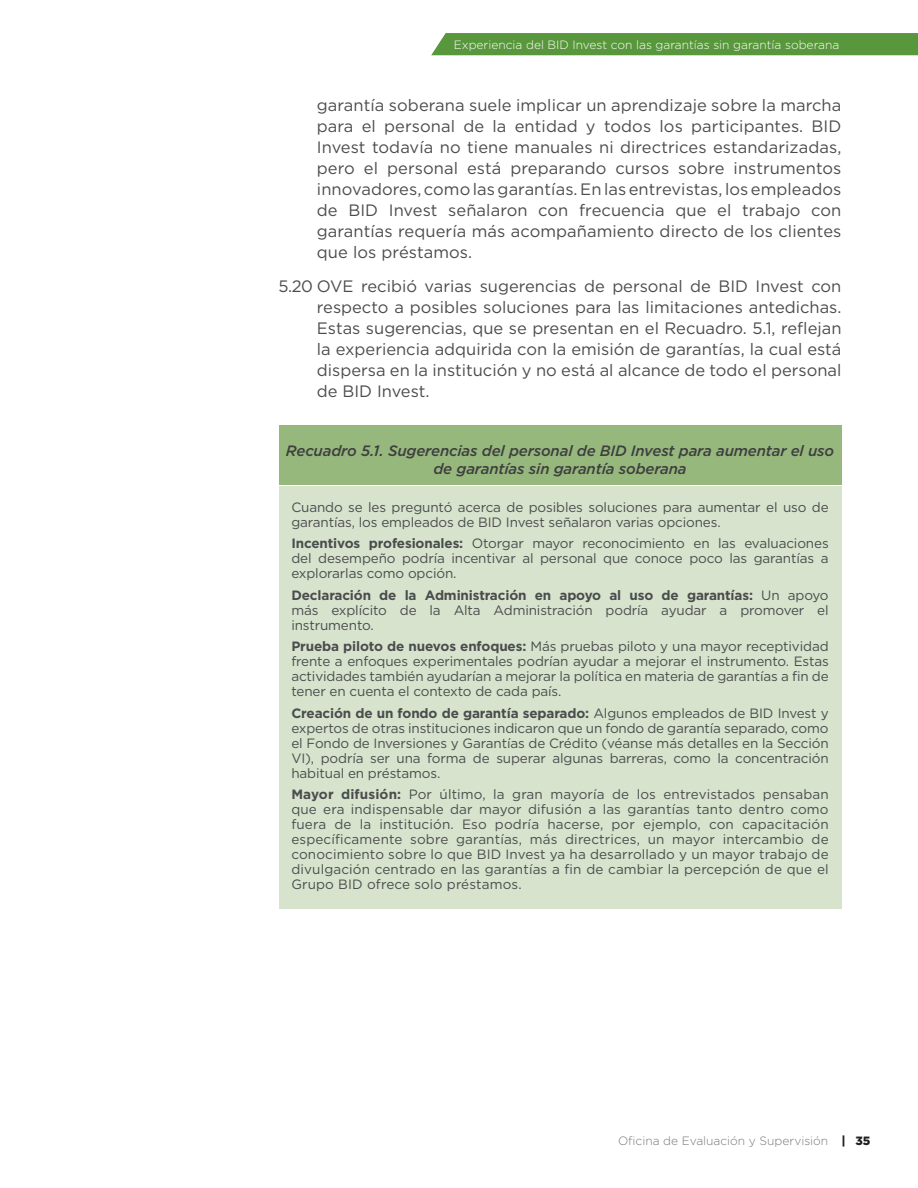
<style>
.page{position:relative;width:918px;height:1188px;background:#fff}
.page>*{position:absolute;margin:0;border:0;box-sizing:border-box;transform-origin:0 0}
.t1{font:16.5px/21px "Gotham";color:#4b4c4d;text-align:justify}
.t2{font:italic 500 15px/18px "Gotham";letter-spacing:-.01em;color:#3e3e3f;text-align:center}
.t3{font:13.5px/15px "Gotham";letter-spacing:-.01em;color:#4b4c4d;text-align:justify}
.t4{font:300 12px "Gotham";color:#fff}
.t5{font:300 12px "Gotham";color:#76787b}
.s1{font-weight:700}
.s2{font-weight:900;color:#231f20}
</style>
<div class="page">
<div style="left:431px;top:33px;width:487px;height:22px;background:#59973c"></div>
<div style="left:279px;top:426px;width:562px;height:59px;background:#97b87d"></div>
<div style="left:279px;top:486px;width:562px;height:423px;background:#d7e3cd"></div>
<p class="t4" style="left:454px;top:37px;width:387px">Experiencia del BID Invest con las garantías sin garantía soberana</p>
<p class="t1" style="left:317px;top:94px;width:526px">garantía soberana suele implicar un aprendizaje sobre la marcha para el personal de la entidad y todos los participantes. BID Invest todavía no tiene manuales ni directrices estandarizadas, pero el personal está preparando cursos sobre instrumentos innovadores, como las garantías. En las entrevistas, los empleados de BID Invest señalaron con frecuencia que el trabajo con garantías requería más acompañamiento directo de los clientes que los préstamos.</p>
<p class="t1" style="left:317px;top:275px;width:526px;text-indent:-38px">5.20 OVE recibió varias sugerencias de personal de BID Invest con respecto a posibles soluciones para las limitaciones antedichas.<br>Estas sugerencias, que se presentan en el Recuadro. 5.1, reflejan la experiencia adquirida con la emisión de garantías, la cual está dispersa en la institución y no está al alcance de todo el personal de BID Invest.</p>
<p class="t2" style="left:286px;top:441px;width:550px">Recuadro 5.1. Sugerencias del personal de BID Invest para aumentar el uso de garantías sin garantía soberana</p>
<p class="t3" style="left:291px;top:499px;width:539px">Cuando se les preguntó acerca de posibles soluciones para aumentar el uso de garantías, los empleados de BID Invest señalaron varias opciones.</p>
<p class="t3" style="left:291px;top:536px;width:539px"><span class="s1">Incentivos profesionales:</span> Otorgar mayor reconocimiento en las evaluaciones del desempeño podría incentivar al personal que conoce poco las garantías a explorarlas como opción.</p>
<p class="t3" style="left:291px;top:587px;width:539px"><span class="s1">Declaración de la Administración en apoyo al uso de garantías:</span> Un apoyo más explícito de la Alta Administración podría ayudar a promover el instrumento.</p>
<p class="t3" style="left:291px;top:639px;width:539px"><span class="s1">Prueba piloto de nuevos enfoques:</span> Más pruebas piloto y una mayor receptividad frente a enfoques experimentales podrían ayudar a mejorar el instrumento. Estas actividades también ayudarían a mejorar la política en materia de garantías a fin de tener en cuenta el contexto de cada país.</p>
<p class="t3" style="left:291px;top:705px;width:539px"><span class="s1">Creación de un fondo de garantía separado:</span> Algunos empleados de BID Invest y expertos de otras instituciones indicaron que un fondo de garantía separado, como el Fondo de Inversiones y Garantías de Crédito (véanse más detalles en la Sección VI), podría ser una forma de superar algunas barreras, como la concentración habitual en préstamos.</p>
<p class="t3" style="left:291px;top:786px;width:539px"><span class="s1">Mayor difusión:</span> Por último, la gran mayoría de los entrevistados pensaban que era indispensable dar mayor difusión a las garantías tanto dentro como fuera de la institución. Eso podría hacerse, por ejemplo, con capacitación específicamente sobre garantías, más directrices, un mayor intercambio de conocimiento sobre lo que BID Invest ya ha desarrollado y un mayor trabajo de divulgación centrado en las garantías a fin de cambiar la percepción de que el Grupo BID ofrece solo préstamos.</p>
<p class="t5" style="left:618px;top:1134px;width:254px">Oficina de Evaluación y Supervisión <span class="s2">| 35</span></p>
</div>
